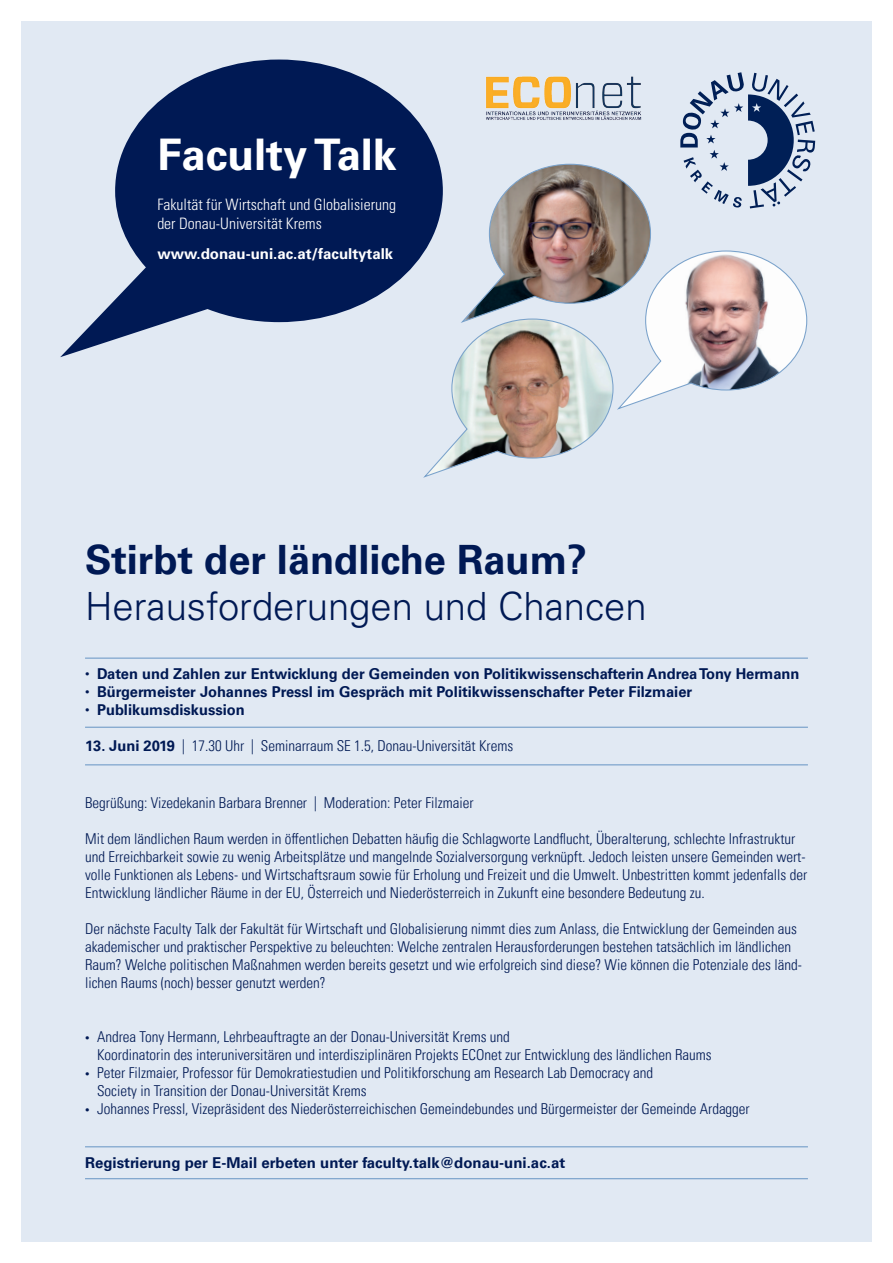
<style>
.page{position:relative;width:893px;height:1263px;background:#fff}
.page>*{position:absolute;margin:0;border:0;box-sizing:border-box;transform-origin:0 0}
.t1{font:700 43.5px "Univers";color:#fff}
.t2{font:700 40.5px "Univers LT Pro 65";color:#001954}
.t3{font:300 39px "Univers LT Pro 45";color:#001954}
.t4{font:300 condensed 15.75px/18.9px "Univers";color:#fff}
.t5{font:300 condensed 15px/18px "Univers LT Pro";color:#001954}
.t6{font:700 15px "Univers LT Pro 65";color:#001954}
.t7{font:700 15px "Univers";color:#fff}
.s1{font-family:"Univers LT Pro";font-weight:300;font-stretch:condensed;font-size:9px}
.s2{font-family:"Univers LT Pro 65";font-weight:700;font-stretch:normal}
.s3{font-size:9px}
</style>
<div class="page">
<div style="left:21px;top:21px;width:851px;height:1221px;background:#e1e9f3"></div>
<hr style="left:85px;top:764px;width:723px;height:1px;background:#7aa2cb">
<hr style="left:85px;top:727px;width:723px;height:1px;background:#7aa2cb">
<hr style="left:85px;top:1178px;width:723px;height:1px;background:#7aa2cb">
<hr style="left:85px;top:1146px;width:723px;height:1px;background:#7aa2cb">
<svg style="left:60px;top:60px;width:361px;height:297px;fill:#001954"></svg>
<img style="left:421px;top:72px;width:394px;height:406px">
<hr style="left:85px;top:657px;width:723px;height:2px;background:#7aa2cb">
<img style="left:485px;top:76px;width:159px;height:44px">
<h1 class="t1" style="left:157px;top:127px;width:241px">Faculty Talk</h1>
<p class="t4" style="left:157px;top:195px;width:240px">Fakultät für Wirtschaft und Globalisierung der Donau-Universität Krems</p>
<p class="t7" style="left:157px;top:244px;width:237px">www.donau-uni.ac.at/facultytalk</p>
<h2 class="t2" style="left:85px;top:531px;width:504px">Stirbt der ländliche Raum?</h2>
<h3 class="t3" style="left:85px;top:581px;width:563px">Herausforderungen und Chancen</h3>
<p class="t6" style="left:85px;top:663px;width:716px"><span class="s1">•</span> Daten und Zahlen zur Entwicklung der Gemeinden von Politikwissenschafterin Andrea Tony Hermann</p>
<p class="t6" style="left:85px;top:681px;width:609px"><span class="s1">•</span> Bürgermeister Johannes Pressl im Gespräch mit Politikwissenschafter Peter Filzmaier</p>
<p class="t6" style="left:85px;top:699px;width:161px"><span class="s1">•</span> Publikumsdiskussion</p>
<p class="t5" style="left:85px;top:736px;width:430px"><span class="s2">13. Juni 2019</span> | 17.30 Uhr | Seminarraum SE 1.5, Donau-Universität Krems</p>
<p class="t5" style="left:85px;top:793px;width:390px">Begrüßung: Vizedekanin Barbara Brenner | Moderation: Peter Filzmaier</p>
<p class="t5" style="left:85px;top:829px;width:724px">Mit dem ländlichen Raum werden in öffentlichen Debatten häufig die Schlagworte Landflucht, Überalterung, schlechte Infrastruktur und Erreichbarkeit sowie zu wenig Arbeitsplätze und mangelnde Sozialversorgung verknüpft. Jedoch leisten unsere Gemeinden wert&shy;volle Funktionen als Lebens- und Wirtschaftsraum sowie für Erholung und Freizeit und die Umwelt. Unbestritten kommt jedenfalls der Entwicklung ländlicher Räume in der EU, Österreich und Niederösterreich in Zukunft eine besondere Bedeutung zu.</p>
<p class="t5" style="left:85px;top:919px;width:718px">Der nächste Faculty Talk der Fakultät für Wirtschaft und Globalisierung nimmt dies zum Anlass, die Entwicklung der Gemeinden aus akademischer und praktischer Perspektive zu beleuchten: Welche zentralen Herausforderungen bestehen tatsächlich im ländlichen Raum? Welche politischen Maßnahmen werden bereits gesetzt und wie erfolgreich sind diese? Wie können die Potenziale des länd&shy;lichen Raums (noch) besser genutzt werden?</p>
<p class="t5" style="left:97px;top:1027px;width:616px;text-indent:-12px"><span class="s3">•</span> Andrea Tony Hermann, Lehrbeauftragte an der Donau-Universität Krems und<br>Koordinatorin des interuniversitären und interdisziplinären Projekts ECOnet zur Entwicklung des ländlichen Raums</p>
<p class="t5" style="left:97px;top:1063px;width:558px;text-indent:-12px"><span class="s3">•</span> Peter Filzmaier, Professor für Demokratiestudien und Politikforschung am Research Lab Democracy and<br>Society in Transition der Donau-Universität Krems</p>
<p class="t5" style="left:85px;top:1099px;width:666px"><span class="s3">•</span> Johannes Pressl, Vizepräsident des Niederösterreichischen Gemeindebundes und Bürgermeister der Gemeinde Ardagger</p>
<p class="t6" style="left:85px;top:1152px;width:482px">Registrierung per E-Mail erbeten unter faculty.talk@donau-uni.ac.at</p>
</div>
